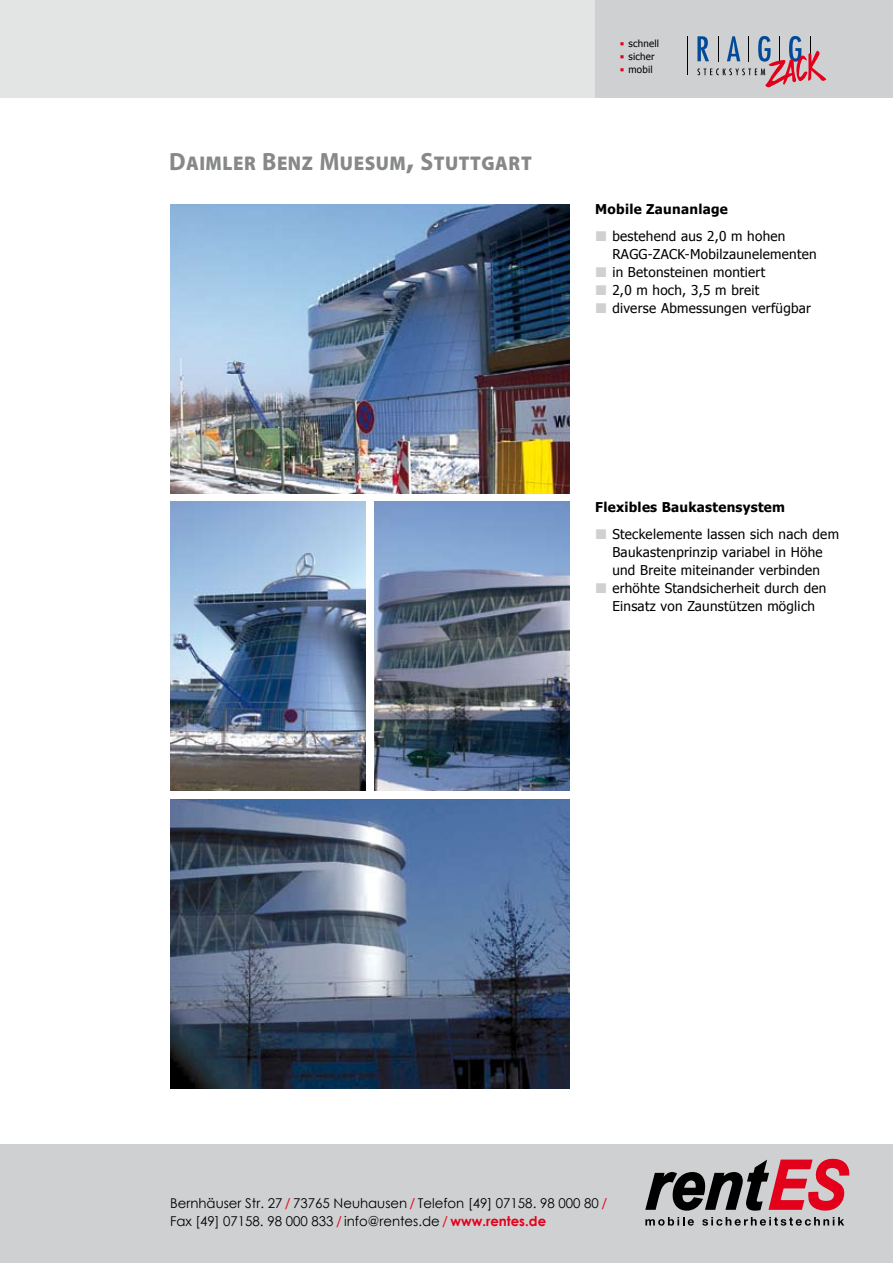
<style>
.page{position:relative;width:893px;height:1263px;background:#fff}
.page>*{position:absolute;margin:0;border:0;box-sizing:border-box;transform-origin:0 0}
.t1{font:900 19.95px "Myriad Pro";letter-spacing:.03em;color:#878889;scale:.95 1}
.t2{font:13.5px/18px "Tahoma";letter-spacing:.02em;color:#000}
.t3{font:13.5px/18px "Century Gothic";color:#000}
.t4{font:700 13.5px "Tahoma";letter-spacing:.02em;color:#000}
.t5{font:9.75px/12.8px "Tahoma";letter-spacing:.02em;color:#000}
.s1{font-weight:700;font-size:25.05px}
.s2{font-size:28.5px}
.s3{color:#e2001a}
.s4{font-weight:700;color:#e2001a}
</style>
<div class="page">
<div style="left:0;top:0;width:597px;height:98px;background:#e3e4e4"></div>
<div style="left:595px;top:0;width:298px;height:98px;background:#cfd0d1"></div>
<div style="left:0;top:1144px;width:893px;height:119px;background:#cfd0d1"></div>
<hr style="left:687px;top:36px;width:1px;height:39px;background:#000">
<svg style="left:697px;top:36px;width:130px;height:52px"></svg>
<svg style="left:645px;top:1158px;width:205px;height:68px"></svg>
<img style="left:170px;top:502px;width:196px;height:289px">
<img style="left:374px;top:502px;width:196px;height:289px">
<img style="left:170px;top:204px;width:400px;height:289px">
<img style="left:170px;top:799px;width:400px;height:290px">
<h1 class="t1" style="left:169px;top:150px;width:383px"><span class="s1">D</span>AIMLER <span class="s1">B</span>ENZ <span class="s1">M</span>UESUM<span class="s2">,</span> <span class="s1">S</span>TUTTGART</h1>
<p class="t5" style="left:628px;top:37px;width:32px">schnell sicher mobil</p>
<p class="t4" style="left:595px;top:200px;width:134px">Mobile Zaunanlage</p>
<p class="t2" style="left:612px;top:227px;width:206px">bestehend aus 2,0 m hohen<br>RAGG-ZACK-Mobilzaunelementen in Betonsteinen montiert<br>2,0 m hoch, 3,5 m breit<br>diverse Abmessungen verfügbar</p>
<p class="t4" style="left:595px;top:498px;width:191px">Flexibles Baukastensystem</p>
<p class="t2" style="left:612px;top:524px;width:228px">Steckelemente lassen sich nach dem Baukastenprinzip variabel in Höhe und Breite miteinander verbinden erhöhte Standsicherheit durch den Einsatz von Zaunstützen möglich</p>
<p class="t3" style="left:170px;top:1193px;width:439px">Bernhäuser Str. 27 <span class="s3">/</span> 73765 Neuhausen <span class="s3">/</span> Telefon [49] 07158. 98 000 80 <span class="s3">/<br></span>Fax [49] 07158. 98 000 833 <span class="s3">/</span> info@rentes.de <span class="s3">/</span> <span class="s4">www.rentes.de</span></p>
</div>
